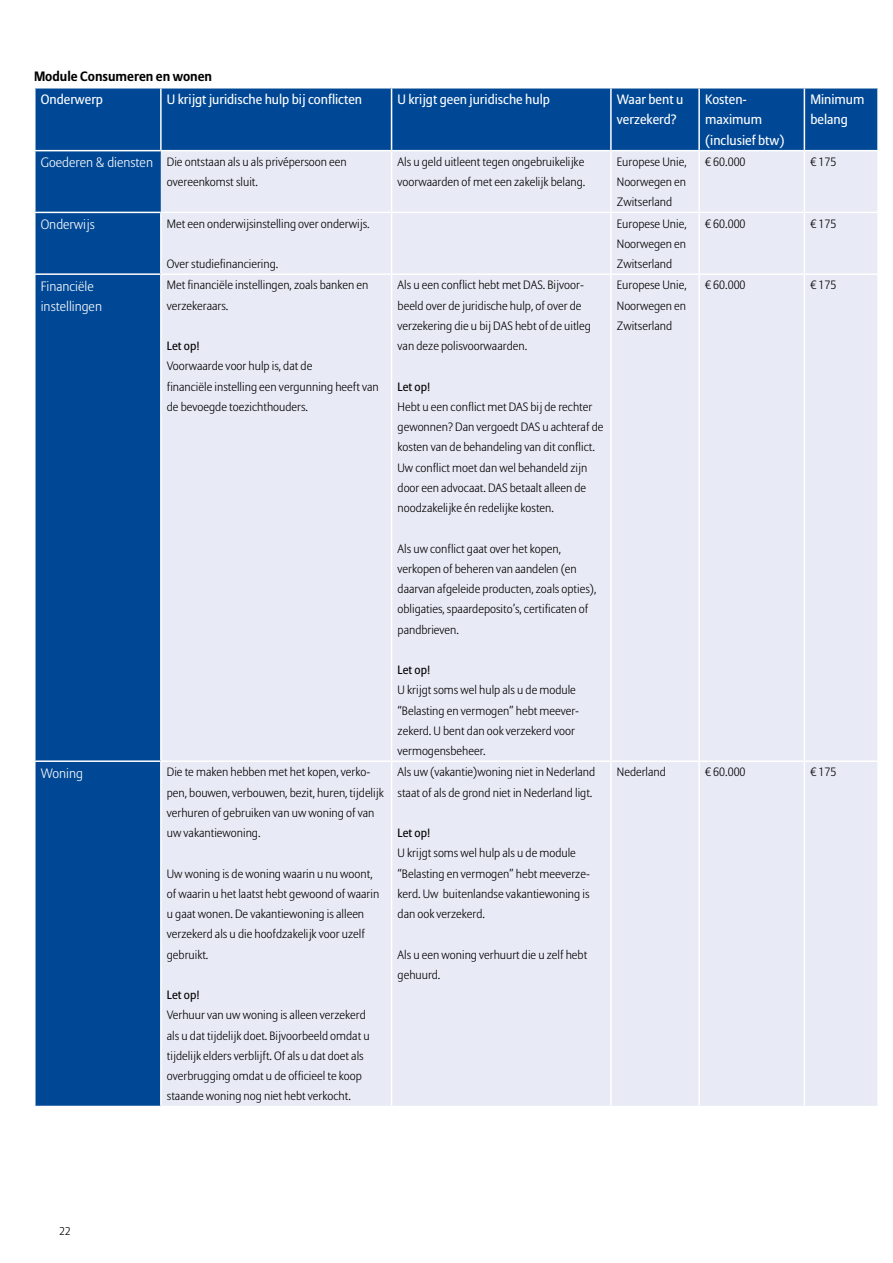
<style>
.page{position:relative;width:893px;height:1263px;background:#fff}
.page>*{position:absolute;margin:0;border:0;box-sizing:border-box;transform-origin:0 0}
.A_Body_tekst{font:13.5px/20.2px "Allianz Sans";color:#fff}
.A_Body_tekst-2{font:300 13.5px "Allianz Sans";color:#fff}
.A_Body_tekst-3{font:700 13.5px "Allianz Sans";color:#000}
.A_Body_tekst-4{font:300 12px/20.2px "Allianz Sans";color:#000}
.A_Body_tekst-5{font:12px "Allianz Sans";color:#000}
.t1{font:300 11.25px "Allianz Sans";color:#000}
</style>
<div class="page">
<div style="left:36px;top:89px;width:841px;height:61px;background:#004895"></div>
<div style="left:36px;top:151px;width:125px;height:955px;background:#004895"></div>
<div style="left:161px;top:151px;width:716px;height:955px;background:#e8eaf5"></div>
<hr style="left:160px;top:89px;width:2px;height:61px;background:#fff">
<hr style="left:391px;top:89px;width:1px;height:61px;background:#fff">
<hr style="left:610px;top:89px;width:2px;height:61px;background:#fff">
<hr style="left:698px;top:89px;width:2px;height:61px;background:#fff">
<hr style="left:804px;top:89px;width:1px;height:61px;background:#fff">
<hr style="left:610px;top:151px;width:2px;height:61px;background:#fff">
<hr style="left:698px;top:151px;width:2px;height:61px;background:#fff">
<hr style="left:804px;top:151px;width:1px;height:61px;background:#fff">
<hr style="left:34px;top:212px;width:127px;height:1px;background:#fff">
<hr style="left:160px;top:213px;width:2px;height:60px;background:#fff">
<hr style="left:392px;top:212px;width:219px;height:1px;background:#fff">
<hr style="left:391px;top:213px;width:1px;height:60px;background:#fff">
<hr style="left:611px;top:212px;width:88px;height:1px;background:#fff">
<hr style="left:610px;top:213px;width:2px;height:60px;background:#fff">
<hr style="left:699px;top:212px;width:105px;height:1px;background:#fff">
<hr style="left:698px;top:213px;width:2px;height:60px;background:#fff">
<hr style="left:804px;top:212px;width:75px;height:1px;background:#fff">
<hr style="left:804px;top:213px;width:1px;height:60px;background:#fff">
<hr style="left:34px;top:273px;width:127px;height:2px;background:#fff">
<hr style="left:161px;top:273px;width:231px;height:2px;background:#fff">
<hr style="left:160px;top:275px;width:2px;height:485px;background:#fff">
<hr style="left:392px;top:273px;width:219px;height:2px;background:#fff">
<hr style="left:391px;top:275px;width:1px;height:485px;background:#fff">
<hr style="left:611px;top:273px;width:88px;height:2px;background:#fff">
<hr style="left:610px;top:275px;width:2px;height:485px;background:#fff">
<hr style="left:699px;top:273px;width:105px;height:2px;background:#fff">
<hr style="left:698px;top:275px;width:2px;height:485px;background:#fff">
<hr style="left:804px;top:273px;width:75px;height:2px;background:#fff">
<hr style="left:804px;top:275px;width:1px;height:485px;background:#fff">
<hr style="left:34px;top:760px;width:127px;height:2px;background:#fff">
<hr style="left:161px;top:760px;width:231px;height:2px;background:#fff">
<hr style="left:160px;top:762px;width:2px;height:344px;background:#fff">
<hr style="left:392px;top:760px;width:219px;height:2px;background:#fff">
<hr style="left:391px;top:762px;width:1px;height:344px;background:#fff">
<hr style="left:611px;top:760px;width:88px;height:2px;background:#fff">
<hr style="left:610px;top:762px;width:2px;height:344px;background:#fff">
<hr style="left:699px;top:760px;width:105px;height:2px;background:#fff">
<hr style="left:698px;top:762px;width:2px;height:344px;background:#fff">
<hr style="left:804px;top:760px;width:75px;height:2px;background:#fff">
<hr style="left:804px;top:762px;width:1px;height:344px;background:#fff">
<hr style="left:391px;top:151px;width:1px;height:61px;background:#fff">
<hr style="left:161px;top:212px;width:231px;height:1px;background:#fff">
<p class="A_Body_tekst-3" style="left:34px;top:68px;width:180px">Module Consumeren en wonen</p>
<p class="A_Body_tekst" style="left:41px;top:90px;width:64px">Onderwerp</p>
<p class="A_Body_tekst" style="left:167px;top:90px;width:197px">U krijgt juridische hulp bij conflicten</p>
<p class="A_Body_tekst" style="left:398px;top:90px;width:154px">U krijgt geen juridische hulp</p>
<p class="A_Body_tekst" style="left:617px;top:90px;width:68px">Waar bent u verzekerd?</p>
<p class="A_Body_tekst" style="left:705px;top:90px;width:58px">Kosten&shy;maximum</p>
<p class="A_Body_tekst" style="left:705px;top:130px;width:81px">(inclusief btw)</p>
<p class="A_Body_tekst" style="left:810px;top:90px;width:56px">Minimum belang</p>
<p class="A_Body_tekst-2" style="left:41px;top:154px;width:114px">Goederen &amp; diensten</p>
<p class="A_Body_tekst-4" style="left:167px;top:152px;width:181px">Die ontstaan als u als privépersoon een overeenkomst sluit.</p>
<p class="A_Body_tekst-4" style="left:398px;top:152px;width:189px">Als u geld uitleent tegen ongebruikelijke voorwaarden of met een zakelijk belang.</p>
<p class="A_Body_tekst-4" style="left:617px;top:152px;width:71px;text-align:justify">Europese Unie, Noorwegen en Zwitserland</p>
<p class="A_Body_tekst-4" style="left:705px;top:152px;width:42px">€ 60.000</p>
<p class="A_Body_tekst-4" style="left:810px;top:152px;width:28px">€ 175</p>
<p class="A_Body_tekst-2" style="left:41px;top:216px;width:55px">Onderwijs</p>
<p class="A_Body_tekst-4" style="left:167px;top:214px;width:204px">Met een onderwijsinstelling over onderwijs.</p>
<p class="A_Body_tekst-4" style="left:167px;top:254px;width:113px">Over studiefinanciering.</p>
<p class="A_Body_tekst-4" style="left:617px;top:214px;width:71px;text-align:justify">Europese Unie, Noorwegen en Zwitserland</p>
<p class="A_Body_tekst-4" style="left:705px;top:214px;width:42px">€ 60.000</p>
<p class="A_Body_tekst-4" style="left:810px;top:214px;width:28px">€ 175</p>
<p class="A_Body_tekst-2" style="left:41px;top:278px;width:55px">Financiële</p>
<p class="A_Body_tekst-2" style="left:41px;top:298px;width:63px">instellingen</p>
<p class="A_Body_tekst-4" style="left:167px;top:276px;width:203px">Met financiële instellingen, zoals banken en verzekeraars.</p>
<p class="A_Body_tekst-5" style="left:167px;top:339px;width:34px">Let op!</p>
<p class="A_Body_tekst-4" style="left:167px;top:357px;width:147px">Voorwaarde voor hulp is, dat de</p>
<p class="A_Body_tekst-4" style="left:167px;top:377px;width:213px">financiële instelling een vergunning heeft van de bevoegde toezichthouders.</p>
<p class="A_Body_tekst-4" style="left:398px;top:276px;width:195px">Als u een conflict hebt met DAS. Bijvoor&shy;beeld over de juridische hulp, of over de verzekering die u bij DAS hebt of de uitleg van deze polisvoorwaarden.</p>
<p class="A_Body_tekst-5" style="left:398px;top:379px;width:34px">Let op!</p>
<p class="A_Body_tekst-4" style="left:398px;top:397px;width:207px">Hebt u een conflict met DAS bij de rechter gewonnen? Dan vergoedt DAS u achteraf de kosten van de behandeling van dit conflict.<br>Uw conflict moet dan wel behandeld zijn door een advocaat. DAS betaalt alleen de noodzakelijke én redelijke kosten.</p>
<p class="A_Body_tekst-4" style="left:398px;top:539px;width:200px">Als uw conflict gaat over het kopen, verkopen of beheren van aandelen (en daarvan afgeleide producten, zoals opties), obligaties, spaardeposito’s, certificaten of pandbrieven.</p>
<p class="A_Body_tekst-5" style="left:398px;top:663px;width:34px">Let op!</p>
<p class="A_Body_tekst-4" style="left:398px;top:681px;width:183px">U krijgt soms wel hulp als u de module “Belasting en vermogen” hebt meever&shy;zekerd. U bent dan ook verzekerd voor vermogensbeheer.</p>
<p class="A_Body_tekst-2" style="left:41px;top:765px;width:44px">Woning</p>
<p class="A_Body_tekst-4" style="left:167px;top:763px;width:219px">Die te maken hebben met het kopen, verko&shy;pen, bouwen, verbouwen, bezit, huren, tijdelijk verhuren of gebruiken van uw woning of van uw vakantiewoning.</p>
<p class="A_Body_tekst-4" style="left:167px;top:864px;width:214px">Uw woning is de woning waarin u nu woont, of waarin u het laatst hebt gewoond of waarin u gaat wonen. De vakantiewoning is alleen verzekerd als u die hoofdzakelijk voor uzelf gebruikt.</p>
<p class="A_Body_tekst-5" style="left:167px;top:988px;width:34px">Let op!</p>
<p class="A_Body_tekst-4" style="left:167px;top:1006px;width:204px">Verhuur van uw woning is alleen verzekerd als u dat tijdelijk doet. Bijvoorbeeld omdat u tijdelijk elders verblijft. Of als u dat doet als overbrugging omdat u de officieel te koop staande woning nog niet hebt verkocht.</p>
<p class="A_Body_tekst-4" style="left:398px;top:763px;width:199px">Als uw (vakantie)woning niet in Nederland staat of als de grond niet in Nederland ligt.</p>
<p class="A_Body_tekst-5" style="left:398px;top:826px;width:34px">Let op!</p>
<p class="A_Body_tekst-4" style="left:398px;top:844px;width:194px">U krijgt soms wel hulp als u de module “Belasting en vermogen” hebt meeverze&shy;kerd. Uw buitenlandse vakantiewoning is dan ook verzekerd.</p>
<p class="A_Body_tekst-4" style="left:398px;top:945px;width:191px">Als u een woning verhuurt die u zelf hebt gehuurd.</p>
<p class="A_Body_tekst-4" style="left:617px;top:276px;width:71px;text-align:justify">Europese Unie, Noorwegen en Zwitserland</p>
<p class="A_Body_tekst-4" style="left:705px;top:276px;width:42px">€ 60.000</p>
<p class="A_Body_tekst-4" style="left:810px;top:276px;width:28px">€ 175</p>
<p class="A_Body_tekst-4" style="left:617px;top:763px;width:51px">Nederland</p>
<p class="A_Body_tekst-4" style="left:705px;top:763px;width:42px">€ 60.000</p>
<p class="A_Body_tekst-4" style="left:810px;top:763px;width:28px">€ 175</p>
<p class="t1" style="left:60px;top:1225px;width:13px">22</p>
</div>
